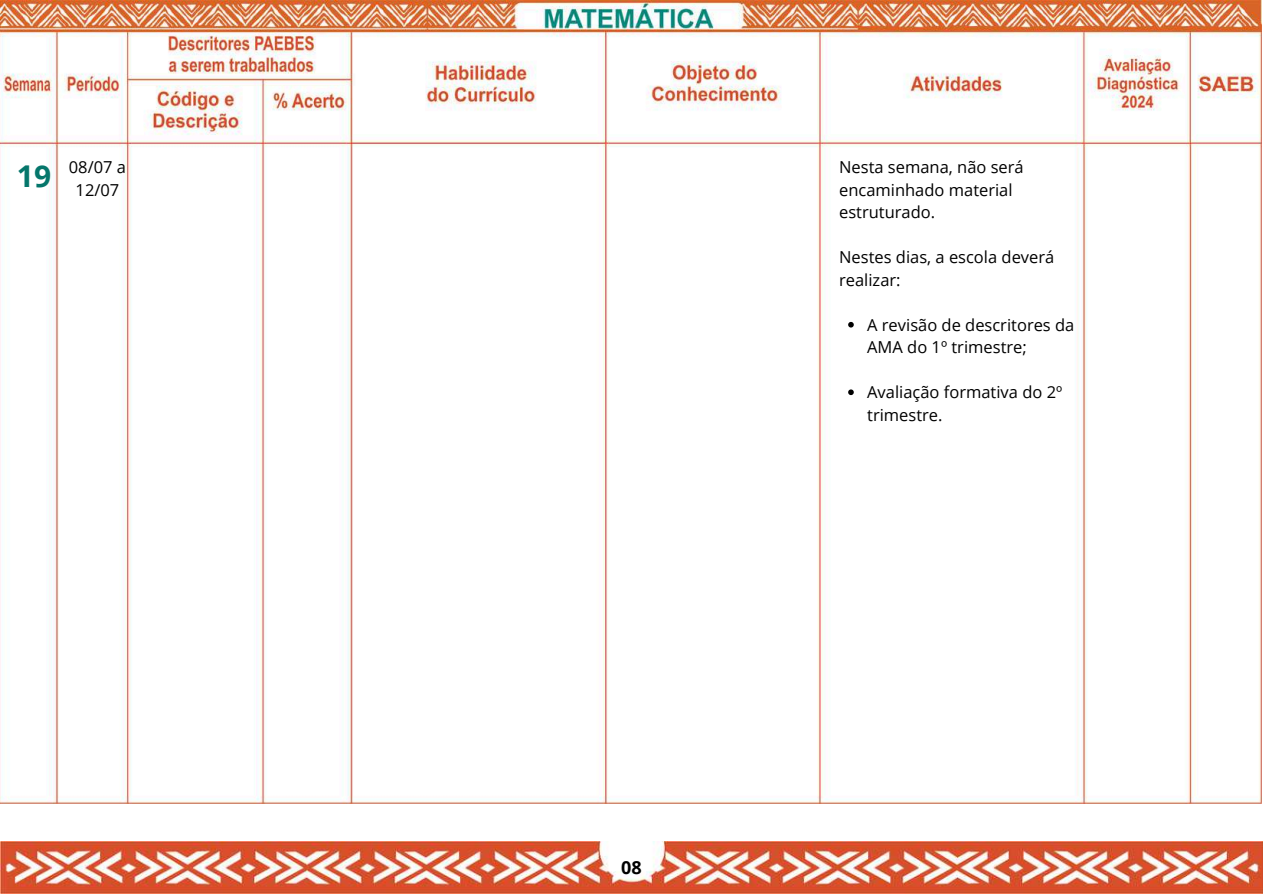
<style>
.page{position:relative;width:1263px;height:894px;background:#fff}
.page>*{position:absolute;margin:0;border:0;box-sizing:border-box;transform-origin:0 0}
.t1{font:700 30px "Open Sans";color:#05766b}
.t2{font:700 18px "Open Sans";color:#000}
.t3{font:16.5px/22.5px "Open Sans";color:#000}
</style>
<div class="page">
<img style="left:0;top:841px;width:1263px;height:52px">
<img style="left:0;top:0;width:1261px;height:803px">
<svg style="left:848px;top:322px;width:6px;height:5px"></svg>
<svg style="left:848px;top:389px;width:6px;height:6px"></svg>
<h1 class="t1" style="left:17px;top:154px;width:36px">19</h1>
<p class="t3" style="left:69px;top:155px;width:59px;text-align:center">08/07 a<br>12/07</p>
<p class="t3" style="left:839px;top:155px;width:186px">Nesta semana, não será encaminhado material estruturado.</p>
<p class="t3" style="left:839px;top:245px;width:217px">Nestes dias, a escola deverá realizar:</p>
<p class="t3" style="left:867px;top:313px;width:209px">A revisão de descritores da<br>AMA do 1º trimestre;</p>
<p class="t3" style="left:867px;top:380px;width:197px">Avaliação formativa do 2º trimestre.</p>
<p class="t2" style="left:621px;top:854px;width:22px">08</p>
</div>
